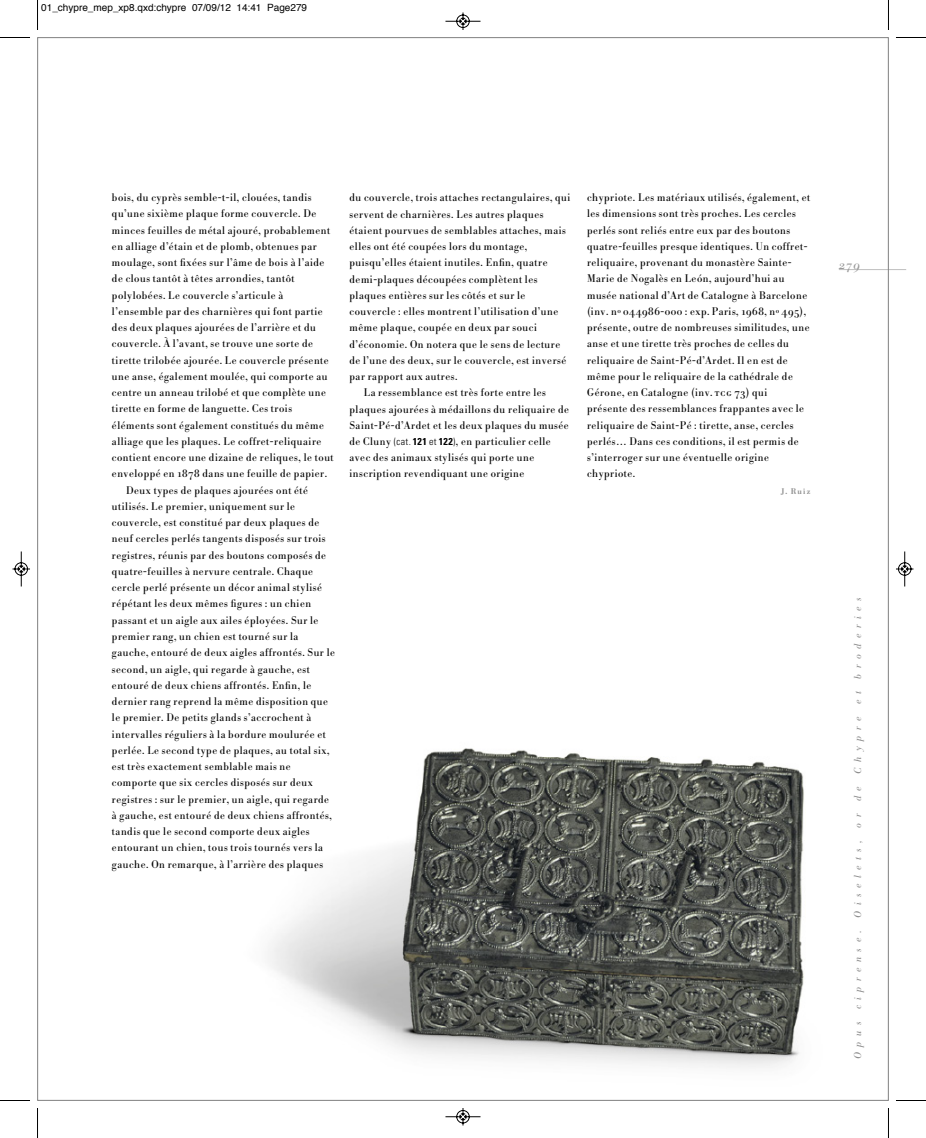
<style>
.page{position:relative;width:926px;height:1138px;background:#fff}
.page>*{position:absolute;margin:0;border:0;box-sizing:border-box;transform-origin:0 0}
.t1{font:12.5px "Bodoni BE Italic Os F";color:#999}
.t2{font:11px/16.2px "Bodoni BE";letter-spacing:.05em;color:#000}
.t3{font:10px "Helvetica";color:#000}
.t4{font:italic 10px "Bodoni BE";letter-spacing:.55em;color:#8c8c8c}
.t5{font:500 8.12px "Bodoni BE";color:#8c8c8c}
.s1{font-family:"Bodoni BE Regular SC"}
.s2{font-family:"Univers";font-weight:300;font-stretch:condensed;font-size:10px}
.s3{font-family:"Univers";font-weight:700;font-stretch:condensed;font-size:10px}
</style>
<div class="page">
<img style="left:223px;top:748px;width:635px;height:353px">
<hr style="left:838px;top:269px;width:68px;height:1px;background:#bfbfbf">
<hr style="left:37px;top:0;width:1px;height:30px;background:#000">
<hr style="left:0;top:37px;width:30px;height:1px;background:#000">
<hr style="left:888px;top:0;width:1px;height:30px;background:#000">
<hr style="left:895px;top:37px;width:30px;height:1px;background:#000">
<hr style="left:37px;top:1108px;width:1px;height:30px;background:#000">
<hr style="left:0;top:1100px;width:30px;height:1px;background:#000">
<hr style="left:888px;top:1108px;width:1px;height:30px;background:#000">
<hr style="left:895px;top:1100px;width:30px;height:1px;background:#000">
<svg style="left:445px;top:12px;width:36px;height:18px"></svg>
<svg style="left:445px;top:1108px;width:36px;height:18px"></svg>
<svg style="left:12px;top:551px;width:18px;height:36px"></svg>
<svg style="left:896px;top:551px;width:18px;height:36px"></svg>
<p class="t3" style="left:41px;top:4px;width:267px">01_chypre_mep_xp8.qxd:chypre 07/09/12 14:41 Page279</p>
<p class="t2" style="left:112px;top:191px;width:201px">bois, du cyprès semble-t-il, clouées, tandis</p>
<p class="t2" style="left:112px;top:207px;width:206px">qu’une sixième plaque forme couvercle. De</p>
<p class="t2" style="left:112px;top:223px;width:220px">minces feuilles de métal ajouré, probablement</p>
<p class="t2" style="left:112px;top:239px;width:206px">en alliage d’étain et de plomb, obtenues par</p>
<p class="t2" style="left:112px;top:256px;width:214px">moulage, sont fixées sur l’âme de bois à l’aide</p>
<p class="t2" style="left:112px;top:272px;width:184px">de clous tantôt à têtes arrondies, tantôt</p>
<p class="t2" style="left:112px;top:288px;width:173px">polylobées. Le couvercle s’articule à</p>
<p class="t2" style="left:112px;top:304px;width:212px">l’ensemble par des charnières qui font partie</p>
<p class="t2" style="left:112px;top:321px;width:205px">des deux plaques ajourées de l’arrière et du</p>
<p class="t2" style="left:112px;top:337px;width:202px">couvercle. À l’avant, se trouve une sorte de</p>
<p class="t2" style="left:112px;top:353px;width:218px">tirette trilobée ajourée. Le couvercle présente</p>
<p class="t2" style="left:112px;top:369px;width:217px">une anse, également moulée, qui comporte au</p>
<p class="t2" style="left:112px;top:386px;width:215px">centre un anneau trilobé et que complète une</p>
<p class="t2" style="left:112px;top:402px;width:182px">tirette en forme de languette. Ces trois</p>
<p class="t2" style="left:112px;top:418px;width:213px">éléments sont également constitués du même</p>
<p class="t2" style="left:112px;top:435px;width:211px">alliage que les plaques. Le coffret-reliquaire</p>
<p class="t2" style="left:112px;top:451px;width:223px">contient encore une dizaine de reliques, le tout</p>
<p class="t2" style="left:112px;top:467px;width:217px">enveloppé en <span class="s1">1878</span> dans une feuille de papier.</p>
<p class="t2" style="left:126px;top:483px;width:183px">Deux types de plaques ajourées ont été</p>
<p class="t2" style="left:112px;top:500px;width:185px">utilisés. Le premier, uniquement sur le</p>
<p class="t2" style="left:112px;top:516px;width:209px">couvercle, est constitué par deux plaques de</p>
<p class="t2" style="left:112px;top:532px;width:215px">neuf cercles perlés tangents disposés sur trois</p>
<p class="t2" style="left:112px;top:548px;width:216px">registres, réunis par des boutons composés de</p>
<p class="t2" style="left:112px;top:565px;width:203px">quatre-feuilles à nervure centrale. Chaque</p>
<p class="t2" style="left:112px;top:581px;width:211px">cercle perlé présente un décor animal stylisé</p>
<p class="t2" style="left:112px;top:597px;width:201px">répétant les deux mêmes figures : un chien</p>
<p class="t2" style="left:112px;top:613px;width:208px">passant et un aigle aux ailes éployées. Sur le</p>
<p class="t2" style="left:112px;top:630px;width:188px">premier rang, un chien est tourné sur la</p>
<p class="t2" style="left:112px;top:646px;width:224px">gauche, entouré de deux aigles affrontés. Sur le</p>
<p class="t2" style="left:112px;top:662px;width:199px">second, un aigle, qui regarde à gauche, est</p>
<p class="t2" style="left:112px;top:678px;width:201px">entouré de deux chiens affrontés. Enfin, le</p>
<p class="t2" style="left:112px;top:695px;width:217px">dernier rang reprend la même disposition que</p>
<p class="t2" style="left:112px;top:711px;width:201px">le premier. De petits glands s’accrochent à</p>
<p class="t2" style="left:112px;top:727px;width:215px">intervalles réguliers à la bordure moulurée et</p>
<p class="t2" style="left:112px;top:743px;width:219px">perlée. Le second type de plaques, au total six,</p>
<p class="t2" style="left:112px;top:760px;width:180px">est très exactement semblable mais ne</p>
<p class="t2" style="left:112px;top:776px;width:202px">comporte que six cercles disposés sur deux</p>
<p class="t2" style="left:112px;top:792px;width:218px">registres : sur le premier, un aigle, qui regarde</p>
<p class="t2" style="left:112px;top:808px;width:221px">à gauche, est entouré de deux chiens affrontés,</p>
<p class="t2" style="left:112px;top:825px;width:199px">tandis que le second comporte deux aigles</p>
<p class="t2" style="left:112px;top:841px;width:213px">entourant un chien, tous trois tournés vers la</p>
<p class="t2" style="left:112px;top:857px;width:213px">gauche. On remarque, à l’arrière des plaques</p>
<p class="t2" style="left:349px;top:191px;width:222px">du couvercle, trois attaches rectangulaires, qui</p>
<p class="t2" style="left:349px;top:207px;width:195px">servent de charnières. Les autres plaques</p>
<p class="t2" style="left:349px;top:223px;width:218px">étaient pourvues de semblables attaches, mais</p>
<p class="t2" style="left:349px;top:240px;width:179px">elles ont été coupées lors du montage,</p>
<p class="t2" style="left:349px;top:256px;width:199px">puisqu’elles étaient inutiles. Enfin, quatre</p>
<p class="t2" style="left:349px;top:272px;width:189px">demi-plaques découpées complètent les</p>
<p class="t2" style="left:349px;top:288px;width:177px">plaques entières sur les côtés et sur le</p>
<p class="t2" style="left:349px;top:305px;width:210px">couvercle : elles montrent l’utilisation d’une</p>
<p class="t2" style="left:349px;top:321px;width:189px">même plaque, coupée en deux par souci</p>
<p class="t2" style="left:349px;top:337px;width:212px">d’économie. On notera que le sens de lecture</p>
<p class="t2" style="left:349px;top:353px;width:218px">de l’une des deux, sur le couvercle, est inversé</p>
<p class="t2" style="left:349px;top:370px;width:109px">par rapport aux autres.</p>
<p class="t2" style="left:363px;top:386px;width:184px">La ressemblance est très forte entre les</p>
<p class="t2" style="left:349px;top:402px;width:221px">plaques ajourées à médaillons du reliquaire de</p>
<p class="t2" style="left:349px;top:418px;width:221px">Saint-Pé-d’Ardet et les deux plaques du musée</p>
<p class="t2" style="left:349px;top:434px;width:203px">de Cluny <span class="s2">(cat.</span> <span class="s3">121</span> <span class="s2">et</span> <span class="s3">122</span><span class="s2">)</span>, en particulier celle</p>
<p class="t2" style="left:349px;top:451px;width:186px">avec des animaux stylisés qui porte une</p>
<p class="t2" style="left:349px;top:467px;width:176px">inscription revendiquant une origine</p>
<p class="t2" style="left:587px;top:191px;width:224px">chypriote. Les matériaux utilisés, également, et les dimensions sont très proches. Les cercles perlés sont reliés entre eux par des boutons quatre-feuilles presque identiques. Un coffret&shy;reliquaire, provenant du monastère Sainte-Marie de Nogalès en León, aujourd’hui au musée national d’Art de Catalogne à Barcelone (inv. n<sup>o</sup> <span class="s1">044986</span>-<span class="s1">000</span> : exp. Paris, <span class="s1">1968</span>, n<sup>o</sup> <span class="s1">495</span>), présente, outre de nombreuses similitudes, une anse et une tirette très proches de celles du reliquaire de Saint-Pé-d’Ardet. Il en est de même pour le reliquaire de la cathédrale de Gérone, en Catalogne (inv. <span class="s1">tcg 73</span>) qui présente des ressemblances frappantes avec le reliquaire de Saint-Pé : tirette, anse, cercles perlés… Dans ces conditions, il est permis de s’interroger sur une éventuelle origine chypriote.</p>
<p class="t5" style="left:780px;top:488px;width:31px">J. Ruiz</p>
<p class="t1" style="left:838px;top:261px;width:23px">279</p>
<p class="t4" style="left:853px;top:679px;width:82px;rotate:-90deg">broderies</p>
<p class="t4" style="left:853px;top:704px;width:14px;rotate:-90deg">e t</p>
<p class="t4" style="left:853px;top:774px;width:58px;rotate:-90deg">Chypre</p>
<p class="t4" style="left:853px;top:828px;width:43px;rotate:-90deg">or de</p>
<p class="t4" style="left:853px;top:918px;width:79px;rotate:-90deg">Oiselets,</p>
<p class="t4" style="left:853px;top:1009px;width:80px;rotate:-90deg">ciprense.</p>
<p class="t4" style="left:853px;top:1059px;width:39px;rotate:-90deg">Opus</p>
</div>
